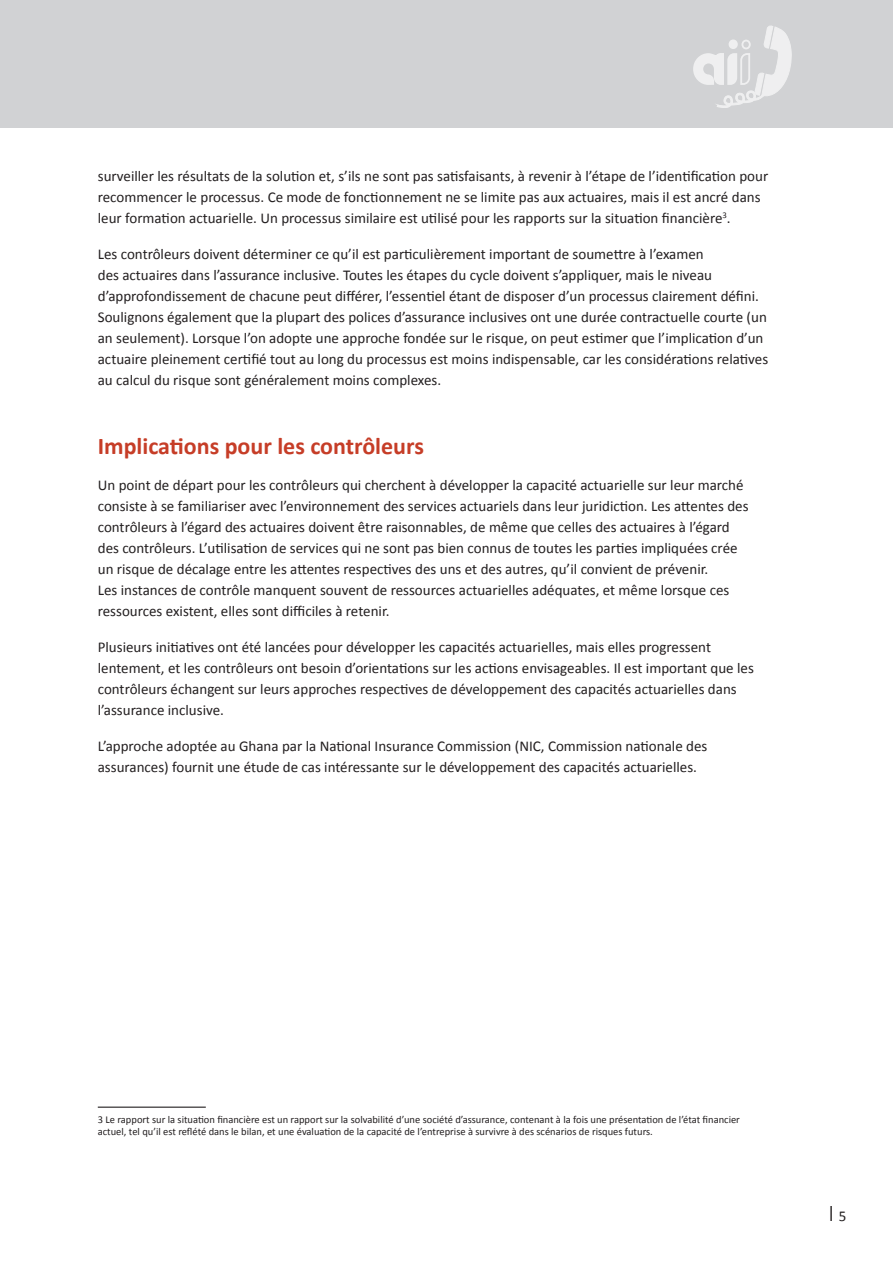
<style>
.page{position:relative;width:893px;height:1263px;background:#fff}
.page>*{position:absolute;margin:0;border:0;box-sizing:border-box;transform-origin:0 0}
.t1{font:700 24px "Calibri";color:#c63d27}
.t2{font:15px/21px "Calibri";color:#231f20}
.t3{font:700 15px "DIN Alternate";color:#231f20}
.t4{font:10.5px/12px "Calibri";color:#231f20}
.s1{font-family:"Calibri";font-weight:400}
</style>
<div class="page">
<div style="left:0;top:0;width:893px;height:128px;background:#d1d2d4"></div>
<svg style="left:693px;top:25px;width:99px;height:83px"></svg>
<hr style="left:98px;top:1106px;width:108px;height:2px;background:#231f20">
<p class="t2" style="left:98px;top:166px;width:672px">surveiller les résultats de la solution et, s’ils ne sont pas satisfaisants, à revenir à l’étape de l’identification pour recommencer le processus. Ce mode de fonctionnement ne se limite pas aux actuaires, mais il est ancré dans leur formation actuarielle. Un processus similaire est utilisé pour les rapports sur la situation financière<sup>3</sup>.</p>
<p class="t2" style="left:98px;top:244px;width:672px">Les contrôleurs doivent déterminer ce qu’il est particulièrement important de soumettre à l’examen<br>des actuaires dans l’assurance inclusive. Toutes les étapes du cycle doivent s’appliquer, mais le niveau d’approfondissement de chacune peut différer, l’essentiel étant de disposer d’un processus clairement défini.<br>Soulignons également que la plupart des polices d’assurance inclusives ont une durée contractuelle courte (un an seulement). Lorsque l’on adopte une approche fondée sur le risque, on peut estimer que l’implication d’un actuaire pleinement certifié tout au long du processus est moins indispensable, car les considérations relatives au calcul du risque sont généralement moins complexes.</p>
<h1 class="t1" style="left:98px;top:430px;width:328px">Implications pour les contrôleurs</h1>
<p class="t2" style="left:98px;top:474px;width:652px">Un point de départ pour les contrôleurs qui cherchent à développer la capacité actuarielle sur leur marché consiste à se familiariser avec l’environnement des services actuariels dans leur juridiction. Les attentes des contrôleurs à l’égard des actuaires doivent être raisonnables, de même que celles des actuaires à l’égard des contrôleurs. L’utilisation de services qui ne sont pas bien connus de toutes les parties impliquées crée un risque de décalage entre les attentes respectives des uns et des autres, qu’il convient de prévenir.<br>Les instances de contrôle manquent souvent de ressources actuarielles adéquates, et même lorsque ces ressources existent, elles sont difficiles à retenir.</p>
<p class="t2" style="left:98px;top:636px;width:658px">Plusieurs initiatives ont été lancées pour développer les capacités actuarielles, mais elles progressent lentement, et les contrôleurs ont besoin d’orientations sur les actions envisageables. Il est important que les contrôleurs échangent sur leurs approches respectives de développement des capacités actuarielles dans l’assurance inclusive.</p>
<p class="t2" style="left:98px;top:735px;width:611px">L’approche adoptée au Ghana par la National Insurance Commission (NIC, Commission nationale des assurances) fournit une étude de cas intéressante sur le développement des capacités actuarielles.</p>
<p class="t4" style="left:98px;top:1114px;width:644px">3 Le rapport sur la situation financière est un rapport sur la solvabilité d’une société d’assurance, contenant à la fois une présentation de l’état financier actuel, tel qu’il est reflété dans le bilan, et une évaluation de la capacité de l’entreprise à survivre à des scénarios de risques futurs.</p>
<p class="t3" style="left:824px;top:1205px;width:24px">︱<span class="s1">5</span></p>
</div>
